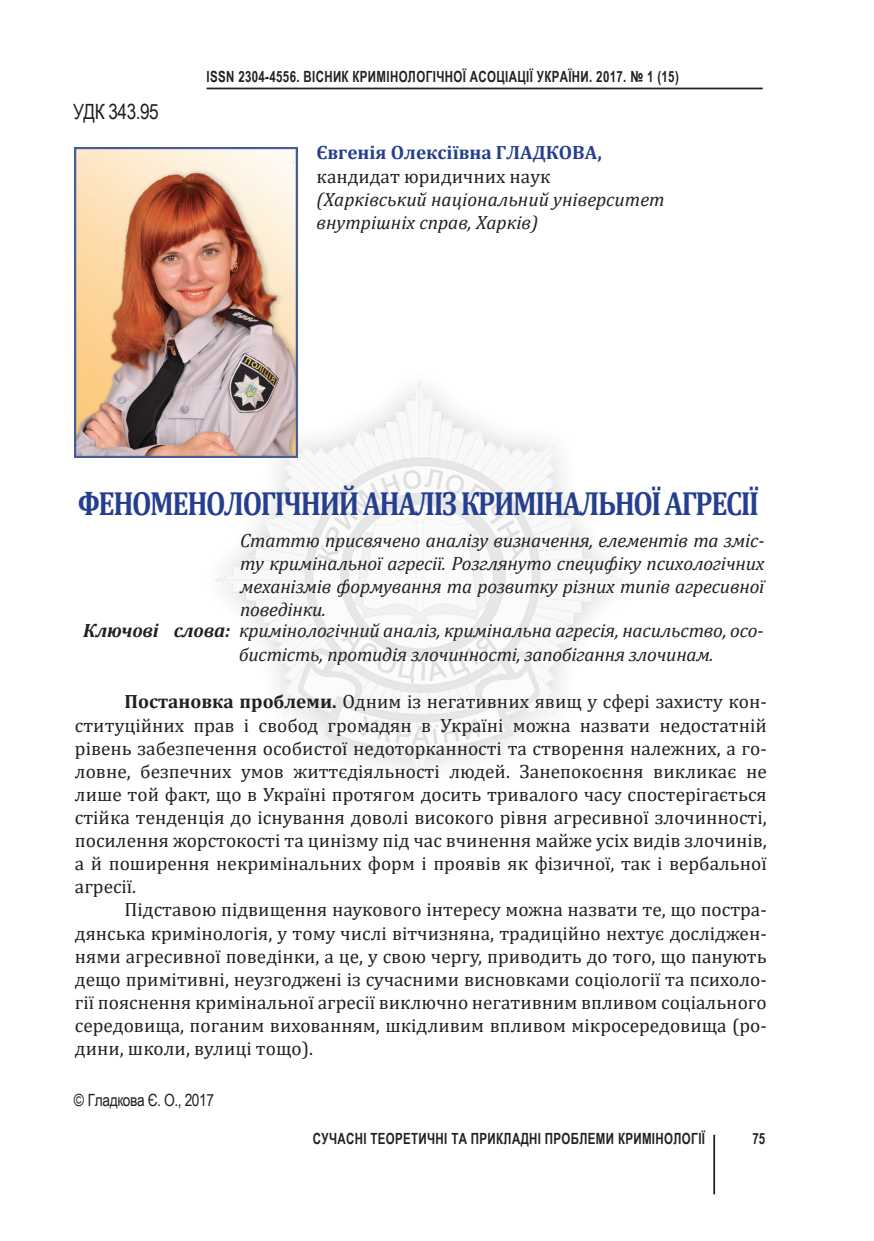
<style>
.page{position:relative;width:874px;height:1241px;background:#fff}
.page>*{position:absolute;margin:0;border:0;box-sizing:border-box;transform-origin:0 0}
.t1{font:700 33.6px "Cambria";letter-spacing:-.05em;color:#253f8e;scale:.83 1}
.t2{font:21px "Arial Narrow";letter-spacing:-.025em;color:#231f20}
.t3{font:19.25px/23.1px "Cambria";color:#231f20;text-align:justify}
.t4{font:italic 19.25px/23.1px "Cambria";letter-spacing:-.01em;color:#231f20}
.t5{font:700 19.25px "Cambria";color:#253f8e}
.t6{font:italic 700 19.25px "Cambria";letter-spacing:-.01em;color:#231f20}
.t7{font:16.8px "Arial Narrow";letter-spacing:-.025em;color:#231f20}
.t8{font:700 15.4px "Arial Narrow";letter-spacing:.025em;color:#231f20;scale:.91 1}
.s1{font-style:normal}
.s2{font-weight:700}
</style>
<div class="page">
<hr style="left:713px;top:1134px;width:1px;height:60px;background:#231f20">
<img style="left:214px;top:341px;width:409px;height:438px">
<hr style="left:206px;top:88px;width:556px;height:1px;background:#231f20">
<img style="left:74px;top:147px;width:223px;height:311px">
<p class="t2" style="left:73px;top:96px;width:87px">УДК 343.95</p>
<p class="t8" style="left:206px;top:64px;width:520px">ISSN 2304-4556. ВІСНИК КРИМІНОЛОГІЧНОЇ АСОЦІАЦІЇ УКРАЇНИ. 2017. № 1 (15)</p>
<p class="t5" style="left:316px;top:139px;width:286px">Євгенія Олексіївна ГЛАДКОВА,</p>
<p class="t4" style="left:316px;top:164px;width:349px"><span class="s1">кандидат юридичних наук </span>(Харківський національний університет внутрішніх справ, Харків)</p>
<p class="t1" style="left:78px;top:479px;width:821px">ФЕНОМЕНОЛОГІЧНИЙ АНАЛІЗ КРИМІНАЛЬНОЇ АГРЕСІЇ</p>
<p class="t4" style="left:240px;top:528px;width:525px;text-align:justify">Статтю присвячено аналізу визначення, елементів та зміс&shy;ту кримінальної агресії. Розглянуто специфіку психологічних механізмів формування та розвитку різних типів агресивної поведінки.</p>
<p class="t6" style="left:83px;top:617px;width:148px">Ключові слова:</p>
<p class="t4" style="left:239px;top:618px;width:525px">кримінологічний аналіз, кримінальна агресія, насильство, осо&shy;бистість, протидія злочинності, запобігання злочинам.</p>
<p class="t3" style="left:75px;top:690px;width:693px;text-indent:50px"><span class="s2">Постановка проблеми.</span> Одним із негативних явищ у сфері захисту кон&shy;ституційних прав і свобод громадян в Україні можна назвати недостатній рівень забезпечення особистої недоторканності та створення належних, а го&shy;ловне, безпечних умов життєдіяльності людей. Занепокоєння викликає не лише той факт, що в Україні протягом досить тривалого часу спостерігається стійка тенденція до існування доволі високого рівня агресивної злочинності, посилення жорстокості та цинізму під час вчинення майже усіх видів злочинів, а й поширення некримінальних форм і проявів як фізичної, так і вербальної агресії.</p>
<p class="t3" style="left:75px;top:898px;width:693px;text-indent:50px">Підставою підвищення наукового інтересу можна назвати те, що постра&shy;дянська кримінологія, у тому числі вітчизняна, традиційно нехтує досліджен&shy;нями агресивної поведінки, а це, у свою чергу, приводить до того, що панують дещо примітивні, неузгоджені із сучасними висновками соціології та психоло&shy;гії пояснення кримінальної агресії виключно негативним впливом соціального середовища, поганим вихованням, шкідливим впливом мікросередовища (ро&shy;дини, школи, вулиці тощо).</p>
<p class="t7" style="left:74px;top:1087px;width:141px">© Гладкова Є. О., 2017</p>
<p class="t8" style="left:313px;top:1126px;width:432px">СУЧАСНІ ТЕОРЕТИЧНІ ТА ПРИКЛАДНІ ПРОБЛЕМИ КРИМІНОЛОГІЇ</p>
<p class="t8" style="left:752px;top:1126px;width:16px">75</p>
</div>
